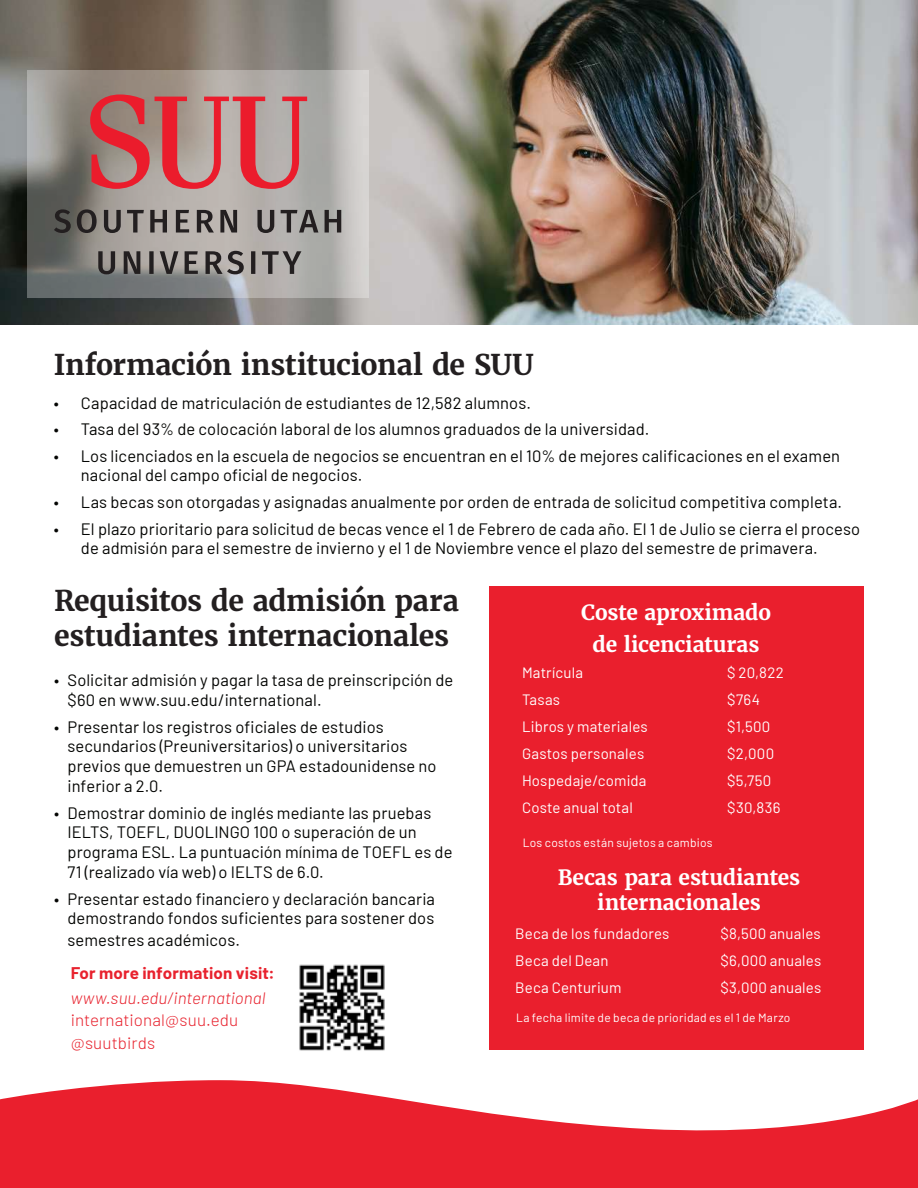
<style>
.page{position:relative;width:918px;height:1188px;background:#fff}
.page>*{position:absolute;margin:0;border:0;box-sizing:border-box;transform-origin:0 0}
.t1{font:700 28.5px/34.2px "Merriweather";letter-spacing:-.01em;color:#231f20}
.t2{font:700 21px/32px "Merriweather";letter-spacing:-.005em;color:#fff;text-align:center}
.t3{font:16.5px/19.8px "Barlow";letter-spacing:.005em;color:#040503}
.t4{font:300 16.5px "Barlow";letter-spacing:.005em;color:#e8222e}
.t5{font:italic 300 16.5px "Barlow";letter-spacing:.005em;color:#e8222e}
.t6{font:700 16.5px "Barlow";letter-spacing:.01em;color:#e8222e}
.t7{font:15px "Barlow";letter-spacing:.015em;color:#fff}
.t8{font:12px "Barlow";letter-spacing:.02em;color:#fff}
</style>
<div class="page">
<div style="left:490px;top:586px;width:374px;height:464px;background:#ea1f2d"></div>
<svg style="left:0;top:1080px;width:918px;height:108px;fill:#ea1f2d"></svg>
<img style="left:299px;top:964px;width:86px;height:87px">
<img style="left:0;top:0;width:918px;height:325px">
<svg style="left:27px;top:71px;width:341px;height:227px;background:#9e9b97"></svg>
<svg style="left:90px;top:94px;width:217px;height:95px;background:#bf7676"></svg>
<svg style="left:98px;top:251px;width:203px;height:23px;background:#7b7774"></svg>
<svg style="left:54px;top:209px;width:287px;height:24px;background:#797572"></svg>
<h1 class="t1" style="left:54px;top:348px;width:481px">Información institucional de SUU</h1>
<p class="t3" style="left:54px;top:391px;width:479px">• Capacidad de matriculación de estudiantes de 12,582 alumnos.</p>
<p class="t3" style="left:54px;top:418px;width:597px">• Tasa del 93% de colocación laboral de los alumnos graduados de la universidad.</p>
<p class="t3" style="left:81px;top:445px;width:761px;text-indent:-27px">• Los licenciados en la escuela de negocios se encuentran en el 10% de mejores calificaciones en el examen nacional del campo oficial de negocios.</p>
<p class="t3" style="left:54px;top:491px;width:790px">• Las becas son otorgadas y asignadas anualmente por orden de entrada de solicitud competitiva completa.</p>
<p class="t3" style="left:81px;top:517px;width:781px;text-indent:-27px">• El plazo prioritario para solicitud de becas vence el 1 de Febrero de cada año. El 1 de Julio se cierra el proceso de admisión para el semestre de invierno y el 1 de Noviembre vence el plazo del semestre de primavera.</p>
<h1 class="t1" style="left:54px;top:584px;width:407px">Requisitos de admisión para estudiantes internacionales</h1>
<p class="t3" style="left:68px;top:669px;width:387px;text-indent:-14px">• Solicitar admisión y pagar la tasa de preinscripción de $60 en www.suu.edu/international.</p>
<p class="t3" style="left:68px;top:716px;width:371px;text-indent:-14px">• Presentar los registros oficiales de estudios secundarios (Preuniversitarios) o universitarios previos que demuestren un GPA estadounidense no inferior a 2.0.</p>
<p class="t3" style="left:68px;top:801px;width:387px;text-indent:-14px">• Demostrar dominio de inglés mediante las pruebas IELTS, TOEFL, DUOLINGO 100 o superación de un programa ESL. La puntuación mínima de TOEFL es de 71 (realizado vía web) o IELTS de 6.0.</p>
<p class="t3" style="left:54px;top:887px;width:383px;text-align:right">• Presentar estado financiero y declaración bancaria demostrando fondos suficientes para sostener dos</p>
<p class="t3" style="left:68px;top:929px;width:174px">semestres académicos.</p>
<p class="t6" style="left:71px;top:961px;width:206px">For more information visit:</p>
<p class="t5" style="left:71px;top:986px;width:196px">www.suu.edu/international</p>
<p class="t4" style="left:71px;top:1009px;width:169px">international@suu.edu</p>
<p class="t4" style="left:71px;top:1031px;width:86px">@suutbirds</p>
<p class="t2" style="left:581px;top:596px;width:191px">Coste aproximado de licenciaturas</p>
<p class="t7" style="left:522px;top:661px;width:63px">Matrícula</p>
<p class="t7" style="left:727px;top:661px;width:58px">$ 20,822</p>
<p class="t7" style="left:522px;top:688px;width:40px">Tasas</p>
<p class="t7" style="left:727px;top:688px;width:34px">$764</p>
<p class="t7" style="left:522px;top:715px;width:127px">Libros y materiales</p>
<p class="t7" style="left:727px;top:715px;width:45px">$1,500</p>
<p class="t7" style="left:522px;top:742px;width:124px">Gastos personales</p>
<p class="t7" style="left:727px;top:742px;width:48px">$2,000</p>
<p class="t7" style="left:522px;top:769px;width:126px">Hospedaje/comida</p>
<p class="t7" style="left:727px;top:769px;width:46px">$5,750</p>
<p class="t7" style="left:522px;top:796px;width:112px">Coste anual total</p>
<p class="t7" style="left:727px;top:796px;width:55px">$30,836</p>
<p class="t8" style="left:523px;top:834px;width:191px">Los costos están sujetos a cambios</p>
<p class="t2" style="left:558px;top:865px;width:244px;line-height:25.2px">Becas para estudiantes internacionales</p>
<p class="t7" style="left:515px;top:923px;width:156px">Beca de los fundadores</p>
<p class="t7" style="left:720px;top:923px;width:102px">$8,500 anuales</p>
<p class="t7" style="left:515px;top:950px;width:95px">Beca del Dean</p>
<p class="t7" style="left:720px;top:950px;width:102px">$6,000 anuales</p>
<p class="t7" style="left:515px;top:977px;width:108px">Beca Centurium</p>
<p class="t7" style="left:720px;top:977px;width:102px">$3,000 anuales</p>
<p class="t8" style="left:516px;top:1009px;width:276px">La fecha limite de beca de prioridad es el 1 de Marzo</p>
</div>
